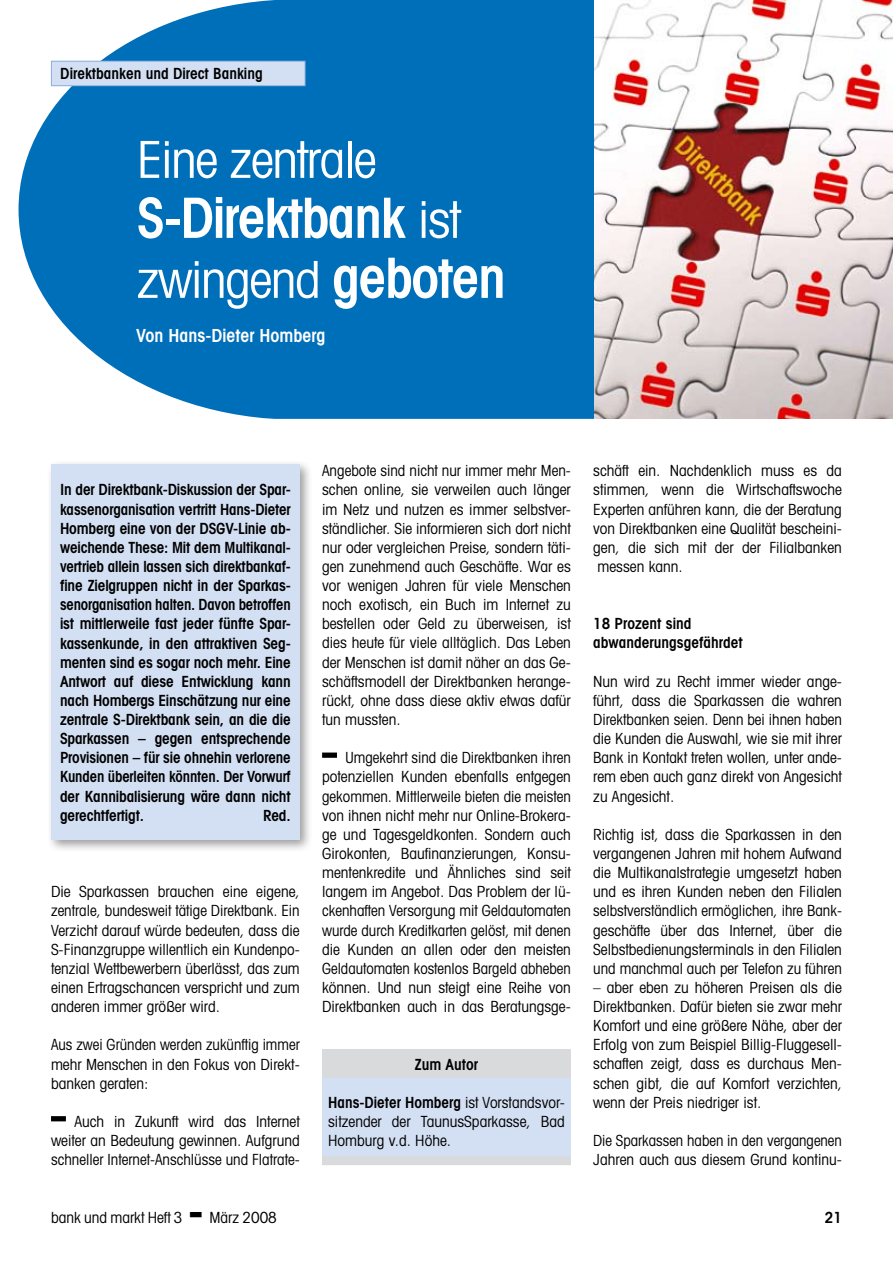
<style>
.page{position:relative;width:893px;height:1263px;background:#fff}
.page>*{position:absolute;margin:0;border:0;box-sizing:border-box;transform-origin:0 0}
.t1{font:600 condensed 55.5px "Avant Garde";letter-spacing:-.025em;color:#fff}
.t2{font:condensed 51px "Avant Garde";letter-spacing:-.025em;color:#fff}
.t3{font:600 condensed 18px "Avant Garde";color:#fff}
.t4{font:condensed 15.3px/19.2px "Avant Garde";color:#000;text-align:justify}
.t5{font:600 condensed 15.3px/19.2px "Avant Garde";color:#000;text-align:justify}
.t6{font:condensed 15.3px/19.2px "Avant Garde";color:#000;scale:.96 1}
.s1{font-weight:400;font-size:51px}
.s2{font-weight:600;font-size:55.5px}
.s3{font-weight:600}
</style>
<div class="page">
<svg style="left:19px;top:0;width:575px;height:419px;background:#197dc1"></svg>
<div style="left:51px;top:61px;width:254px;height:25px;background:#d3dff2"></div>
<div style="left:51px;top:61px;width:254px;height:25px;border:1px solid #88aedc"></div>
<div style="left:46px;top:459px;width:281px;height:400px;background:#000;opacity:.4"></div>
<div style="left:51px;top:465px;width:249px;height:375px;background:#d3dff2"></div>
<div style="left:322px;top:1072px;width:249px;height:93px;background:#d3dff2"></div>
<div style="left:322px;top:1049px;width:249px;height:29px;background:#d8dadc"></div>
<div style="left:322px;top:1156px;width:249px;height:9px;background:#d8dadc"></div>
<div style="left:51px;top:1116px;width:15px;height:5px;background:#000"></div>
<div style="left:322px;top:752px;width:15px;height:6px;background:#000"></div>
<img style="left:594px;top:0;width:299px;height:419px">
<p class="t5" style="left:60px;top:64px;width:204px">Direktbanken und Direct Banking</p>
<h2 class="t2" style="left:137px;top:128px;width:241px">Eine zentrale</h2>
<h1 class="t1" style="left:137px;top:184px;width:325px">S-Direktbank <span class="s1">ist</span></h1>
<h2 class="t2" style="left:137px;top:248px;width:370px">zwingend <span class="s2">geboten</span></h2>
<p class="t3" style="left:136px;top:325px;width:191px">Von Hans-Dieter Homberg</p>
<p class="t5" style="left:60px;top:480px;width:232px">In der Direktbank-Diskussion der Spar&shy;kassenorganisation vertritt Hans-Dieter Homberg eine von der DSGV-Linie ab&shy;weichende These: Mit dem Multikanal&shy;vertrieb allein lassen sich direktbankaf&shy;fine Zielgruppen nicht in der Sparkas&shy;senorganisation halten. Davon betroffen ist mittlerweile fast jeder fünfte Spar&shy;kassenkunde, in den attraktiven Seg&shy;menten sind es sogar noch mehr. Eine Antwort auf diese Entwicklung kann nach Hombergs Einschätzung nur eine zentrale S-Direktbank sein, an die die Sparkassen – gegen entsprechende Provisionen – für sie ohnehin verlorene Kunden überleiten könnten. Der Vorwurf der Kannibalisierung wäre dann nicht gerechtfertigt.</p>
<p class="t5" style="left:263px;top:805px;width:29px">Red.</p>
<p class="t4" style="left:51px;top:882px;width:250px">Die Sparkassen brauchen eine eigene, zentrale, bundesweit tätige Direktbank. Ein Verzicht darauf würde bedeuten, dass die S-Finanzgruppe willentlich ein Kundenpo&shy;tenzial Wettbewerbern überlässt, das zum einen Ertragschancen verspricht und zum anderen immer größer wird.</p>
<p class="t4" style="left:51px;top:1035px;width:250px">Aus zwei Gründen werden zukünftig immer mehr Menschen in den Fokus von Direkt&shy;banken geraten:</p>
<p class="t4" style="left:51px;top:1111px;width:250px;text-indent:23px">Auch in Zukunft wird das Internet weiter an Bedeutung gewinnen. Aufgrund schneller Internet-Anschlüsse und Flatrate-</p>
<p class="t4" style="left:322px;top:461px;width:250px">Angebote sind nicht nur immer mehr Men&shy;schen online, sie verweilen auch länger im Netz und nutzen es immer selbstver&shy;ständlicher. Sie informieren sich dort nicht nur oder vergleichen Preise, sondern täti&shy;gen zunehmend auch Geschäfte. War es vor wenigen Jahren für viele Menschen noch exotisch, ein Buch im Internet zu bestellen oder Geld zu überweisen, ist dies heute für viele alltäglich. Das Leben der Menschen ist damit näher an das Ge&shy;schäftsmodell der Direktbanken herange&shy;rückt, ohne dass diese aktiv etwas dafür tun mussten.</p>
<p class="t4" style="left:322px;top:748px;width:250px;text-indent:23px">Umgekehrt sind die Direktbanken ihren potenziellen Kunden ebenfalls entgegen gekommen. Mittlerweile bieten die meisten von ihnen nicht mehr nur Online-Brokera&shy;ge und Tagesgeldkonten. Sondern auch Girokonten, Baufinanzierungen, Konsu&shy;mentenkredite und Ähnliches sind seit langem im Angebot. Das Problem der lü&shy;ckenhaften Versorgung mit Geldautomaten wurde durch Kreditkarten gelöst, mit denen die Kunden an allen oder den meisten Geldautomaten kostenlos Bargeld abheben können. Und nun steigt eine Reihe von Direktbanken auch in das Beratungsge-</p>
<p class="t5" style="left:415px;top:1054px;width:65px">Zum Autor</p>
<p class="t4" style="left:328px;top:1092px;width:238px"><span class="s3">Hans-Dieter Homberg</span> ist Vorstandsvor&shy;sitzender der TaunusSparkasse, Bad Homburg v.d. Höhe.</p>
<p class="t4" style="left:593px;top:461px;width:250px">schäft ein. Nachdenklich muss es da stimmen, wenn die Wirtschaftswoche Experten anführen kann, die der Beratung von Direktbanken eine Qualität bescheini&shy;gen, die sich mit der der Filialbanken messen kann.</p>
<p class="t5" style="left:593px;top:614px;width:151px">18 Prozent sind abwanderungsgefährdet</p>
<p class="t4" style="left:593px;top:671px;width:250px">Nun wird zu Recht immer wieder ange&shy;führt, dass die Sparkassen die wahren Direktbanken seien. Denn bei ihnen haben die Kunden die Auswahl, wie sie mit ihrer Bank in Kontakt treten wollen, unter ande&shy;rem eben auch ganz direkt von Angesicht zu Angesicht.</p>
<p class="t4" style="left:593px;top:824px;width:250px">Richtig ist, dass die Sparkassen in den vergangenen Jahren mit hohem Aufwand die Multikanalstrategie umgesetzt haben und es ihren Kunden neben den Filialen selbstverständlich ermöglichen, ihre Bank&shy;geschäfte über das Internet, über die Selbstbedienungsterminals in den Filialen und manchmal auch per Telefon zu führen</p>
<p class="t4" style="left:593px;top:977px;width:250px">– aber eben zu höheren Preisen als die Direktbanken. Dafür bieten sie zwar mehr Komfort und eine größere Nähe, aber der Erfolg von zum Beispiel Billig-Fluggesell&shy;schaften zeigt, dass es durchaus Men&shy;schen gibt, die auf Komfort verzichten, wenn der Preis niedriger ist.</p>
<p class="t6" style="left:593px;top:1130px;width:261px">Die Sparkassen haben in den vergangenen<br>Jahren auch aus diesem Grund kontinu-</p>
<p class="t4" style="left:51px;top:1207px;width:133px">bank und markt Heft 3</p>
<p class="t4" style="left:209px;top:1207px;width:69px">März 2008</p>
<p class="t5" style="left:825px;top:1207px;width:19px">21</p>
</div>
